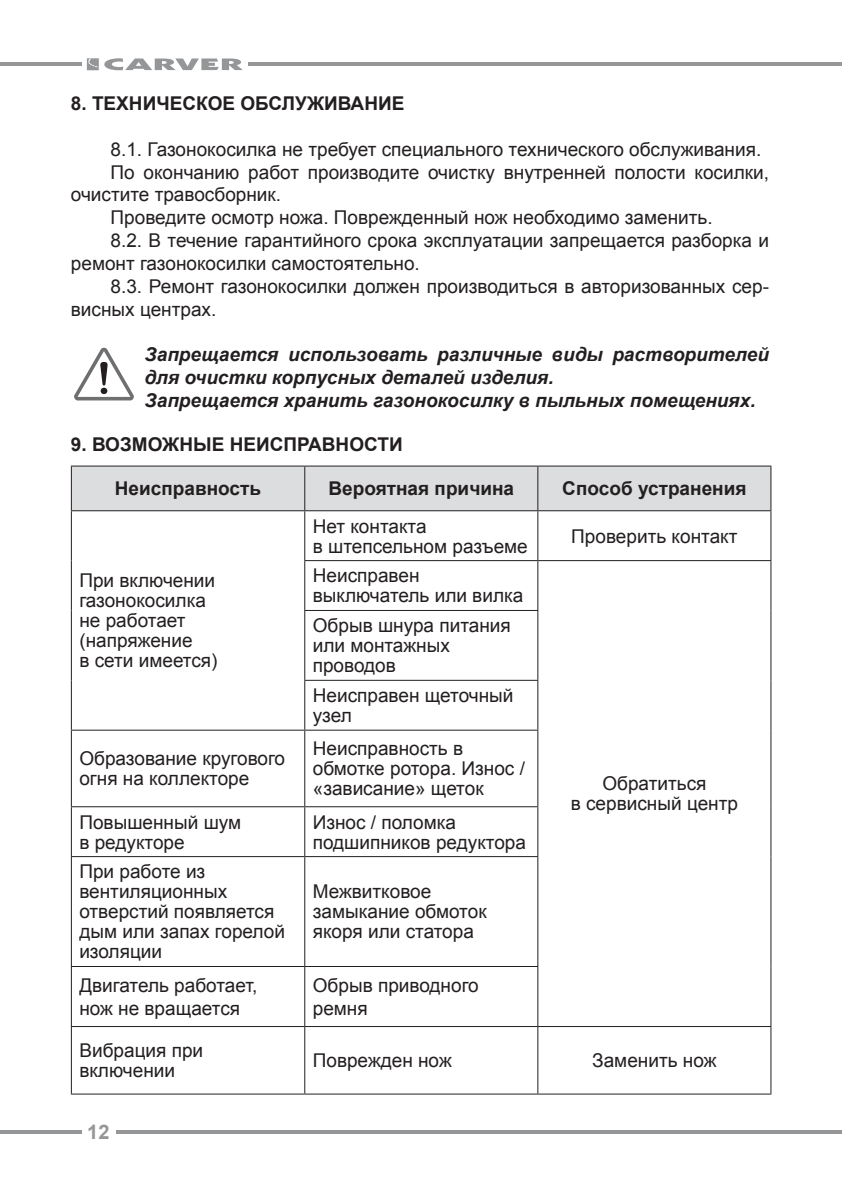
<style>
.page{position:relative;width:842px;height:1191px;background:#fff}
.page>*{position:absolute;margin:0;border:0;box-sizing:border-box;transform-origin:0 0}
.t1{font:700 20px "Arial";color:#949698}
.main_text{font:19px/20px "Arial";color:#231f20}
.Attention{font:italic 700 19px/22.8px "Arial";color:#231f20}
.CAP{font:700 19px "Arial";color:#231f20}
</style>
<div class="page">
<hr style="left:248px;top:62px;width:594px;height:4px;background:#949698">
<hr style="left:116px;top:1130px;width:726px;height:4px;background:#949698">
<hr style="left:0;top:62px;width:81px;height:4px;background:#949698">
<hr style="left:0;top:1130px;width:81px;height:4px;background:#949698">
<svg style="left:87px;top:58px;width:156px;height:12px"></svg>
<div style="left:72px;top:466px;width:698px;height:44px;background:#dcddde"></div>
<hr style="left:71px;top:465px;width:234px;height:1px;background:#231f20">
<hr style="left:71px;top:466px;width:1px;height:44px;background:#231f20">
<hr style="left:305px;top:465px;width:233px;height:1px;background:#231f20">
<hr style="left:304px;top:466px;width:1px;height:44px;background:#231f20">
<hr style="left:538px;top:465px;width:233px;height:1px;background:#231f20">
<hr style="left:537px;top:466px;width:1px;height:44px;background:#231f20">
<hr style="left:770px;top:466px;width:1px;height:44px;background:#231f20">
<hr style="left:71px;top:510px;width:234px;height:1px;background:#231f20">
<hr style="left:71px;top:511px;width:1px;height:49px;background:#231f20">
<hr style="left:305px;top:510px;width:233px;height:1px;background:#231f20">
<hr style="left:304px;top:511px;width:1px;height:49px;background:#231f20">
<hr style="left:538px;top:510px;width:233px;height:1px;background:#231f20">
<hr style="left:537px;top:511px;width:1px;height:49px;background:#231f20">
<hr style="left:770px;top:511px;width:1px;height:49px;background:#231f20">
<hr style="left:71px;top:560px;width:1px;height:50px;background:#231f20">
<hr style="left:304px;top:560px;width:234px;height:1px;background:#231f20">
<hr style="left:304px;top:561px;width:1px;height:49px;background:#231f20">
<hr style="left:538px;top:560px;width:233px;height:1px;background:#231f20">
<hr style="left:537px;top:561px;width:1px;height:49px;background:#231f20">
<hr style="left:770px;top:561px;width:1px;height:49px;background:#231f20">
<hr style="left:71px;top:610px;width:1px;height:70px;background:#231f20">
<hr style="left:304px;top:610px;width:234px;height:1px;background:#231f20">
<hr style="left:304px;top:611px;width:1px;height:69px;background:#231f20">
<hr style="left:537px;top:611px;width:1px;height:69px;background:#231f20">
<hr style="left:770px;top:610px;width:1px;height:70px;background:#231f20">
<hr style="left:71px;top:680px;width:1px;height:49px;background:#231f20">
<hr style="left:304px;top:680px;width:234px;height:1px;background:#231f20">
<hr style="left:304px;top:681px;width:1px;height:48px;background:#231f20">
<hr style="left:537px;top:681px;width:1px;height:48px;background:#231f20">
<hr style="left:770px;top:680px;width:1px;height:50px;background:#231f20">
<hr style="left:71px;top:729px;width:234px;height:1px;background:#231f20">
<hr style="left:71px;top:730px;width:1px;height:76px;background:#231f20">
<hr style="left:305px;top:729px;width:233px;height:1px;background:#231f20">
<hr style="left:304px;top:730px;width:1px;height:76px;background:#231f20">
<hr style="left:537px;top:730px;width:1px;height:76px;background:#231f20">
<hr style="left:770px;top:730px;width:1px;height:76px;background:#231f20">
<hr style="left:71px;top:806px;width:234px;height:1px;background:#231f20">
<hr style="left:71px;top:807px;width:1px;height:49px;background:#231f20">
<hr style="left:305px;top:806px;width:233px;height:1px;background:#231f20">
<hr style="left:304px;top:807px;width:1px;height:49px;background:#231f20">
<hr style="left:537px;top:807px;width:1px;height:49px;background:#231f20">
<hr style="left:770px;top:806px;width:1px;height:50px;background:#231f20">
<hr style="left:71px;top:856px;width:234px;height:1px;background:#231f20">
<hr style="left:71px;top:857px;width:1px;height:109px;background:#231f20">
<hr style="left:305px;top:856px;width:233px;height:1px;background:#231f20">
<hr style="left:304px;top:857px;width:1px;height:109px;background:#231f20">
<hr style="left:537px;top:857px;width:1px;height:109px;background:#231f20">
<hr style="left:770px;top:856px;width:1px;height:110px;background:#231f20">
<hr style="left:71px;top:966px;width:234px;height:1px;background:#231f20">
<hr style="left:71px;top:967px;width:1px;height:59px;background:#231f20">
<hr style="left:305px;top:966px;width:233px;height:1px;background:#231f20">
<hr style="left:304px;top:967px;width:1px;height:59px;background:#231f20">
<hr style="left:537px;top:967px;width:1px;height:59px;background:#231f20">
<hr style="left:770px;top:966px;width:1px;height:60px;background:#231f20">
<hr style="left:71px;top:1026px;width:234px;height:1px;background:#231f20">
<hr style="left:71px;top:1027px;width:1px;height:66px;background:#231f20">
<hr style="left:305px;top:1026px;width:233px;height:1px;background:#231f20">
<hr style="left:304px;top:1027px;width:1px;height:66px;background:#231f20">
<hr style="left:538px;top:1026px;width:233px;height:1px;background:#231f20">
<hr style="left:537px;top:1027px;width:1px;height:66px;background:#231f20">
<hr style="left:770px;top:1027px;width:1px;height:66px;background:#231f20">
<hr style="left:71px;top:1093px;width:234px;height:1px;background:#231f20">
<hr style="left:305px;top:1093px;width:233px;height:1px;background:#231f20">
<hr style="left:538px;top:1093px;width:233px;height:1px;background:#231f20">
<svg style="left:74px;top:348px;width:60px;height:52px"></svg>
<p class="CAP" style="left:71px;top:91px;width:335px">8. ТЕХНИЧЕСКОЕ ОБСЛУЖИВАНИЕ</p>
<p class="main_text" style="left:111px;top:139px;width:652px">8.1. Газонокосилка не требует специального технического обслуживания.</p>
<p class="main_text" style="left:71px;top:161px;width:700px;line-height:22.8px;text-indent:40px">По окончанию работ производите очистку внутренней полости косилки, очистите травосборник.</p>
<p class="main_text" style="left:111px;top:208px;width:604px">Проведите осмотр ножа. Поврежденный нож необходимо заменить.</p>
<p class="main_text" style="left:71px;top:229px;width:700px;line-height:22.8px;text-indent:40px">8.2. В течение гарантийного срока эксплуатации запрещается разборка и ремонт газонокосилки самостоятельно.</p>
<p class="main_text" style="left:71px;top:275px;width:700px;line-height:22.8px;text-indent:40px">8.3. Ремонт газонокосилки должен производиться в авторизованных сер&shy;висных центрах.</p>
<p class="Attention" style="left:145px;top:344px;width:626px">Запрещается использовать различные виды растворителей для очистки корпусных деталей изделия.</p>
<p class="Attention" style="left:145px;top:389px;width:612px">Запрещается хранить газонокосилку в пыльных помещениях.</p>
<p class="CAP" style="left:71px;top:432px;width:333px">9. ВОЗМОЖНЫЕ НЕИСПРАВНОСТИ</p>
<p class="CAP" style="left:115px;top:476px;width:148px">Неисправность</p>
<p class="CAP" style="left:328px;top:476px;width:187px">Вероятная причина</p>
<p class="CAP" style="left:562px;top:476px;width:186px">Способ устранения</p>
<p class="main_text" style="left:79px;top:571px;width:140px">При включении газонокосилка не работает (напряжение<br>в сети имеется)</p>
<p class="main_text" style="left:313px;top:516px;width:217px">Нет контакта<br>в штепсельном разъеме</p>
<p class="main_text" style="left:571px;top:526px;width:168px">Проверить контакт</p>
<p class="main_text" style="left:313px;top:566px;width:212px">Неисправен выключатель или вилка</p>
<p class="main_text" style="left:313px;top:616px;width:200px">Обрыв шнура питания или монтажных проводов</p>
<p class="main_text" style="left:313px;top:685px;width:202px">Неисправен щеточный узел</p>
<p class="main_text" style="left:79px;top:749px;width:207px">Образование кругового огня на коллекторе</p>
<p class="main_text" style="left:313px;top:739px;width:214px">Неисправность в обмотке ротора. Износ / «зависание» щеток</p>
<p class="main_text" style="left:79px;top:812px;width:163px">Повышенный шум в редукторе</p>
<p class="main_text" style="left:313px;top:812px;width:215px">Износ / поломка подшипников редуктора</p>
<p class="main_text" style="left:79px;top:862px;width:207px">При работе из вентиляционных отверстий появляется дым или запах горелой изоляции</p>
<p class="main_text" style="left:313px;top:882px;width:175px">Межвитковое замыкание обмоток якоря или статора</p>
<p class="main_text" style="left:79px;top:975px;width:179px">Двигатель работает,</p>
<p class="main_text" style="left:79px;top:998px;width:162px">нож не вращается</p>
<p class="main_text" style="left:313px;top:974px;width:167px;line-height:22.8px">Обрыв приводного ремня</p>
<p class="main_text" style="left:571px;top:774px;width:169px;text-align:center">Обратиться<br>в сервисный центр</p>
<p class="main_text" style="left:79px;top:1040px;width:125px">Вибрация при включении</p>
<p class="main_text" style="left:313px;top:1050px;width:140px">Поврежден нож</p>
<p class="main_text" style="left:592px;top:1050px;width:126px">Заменить нож</p>
<p class="t1" style="left:87px;top:1119px;width:24px">12</p>
</div>
